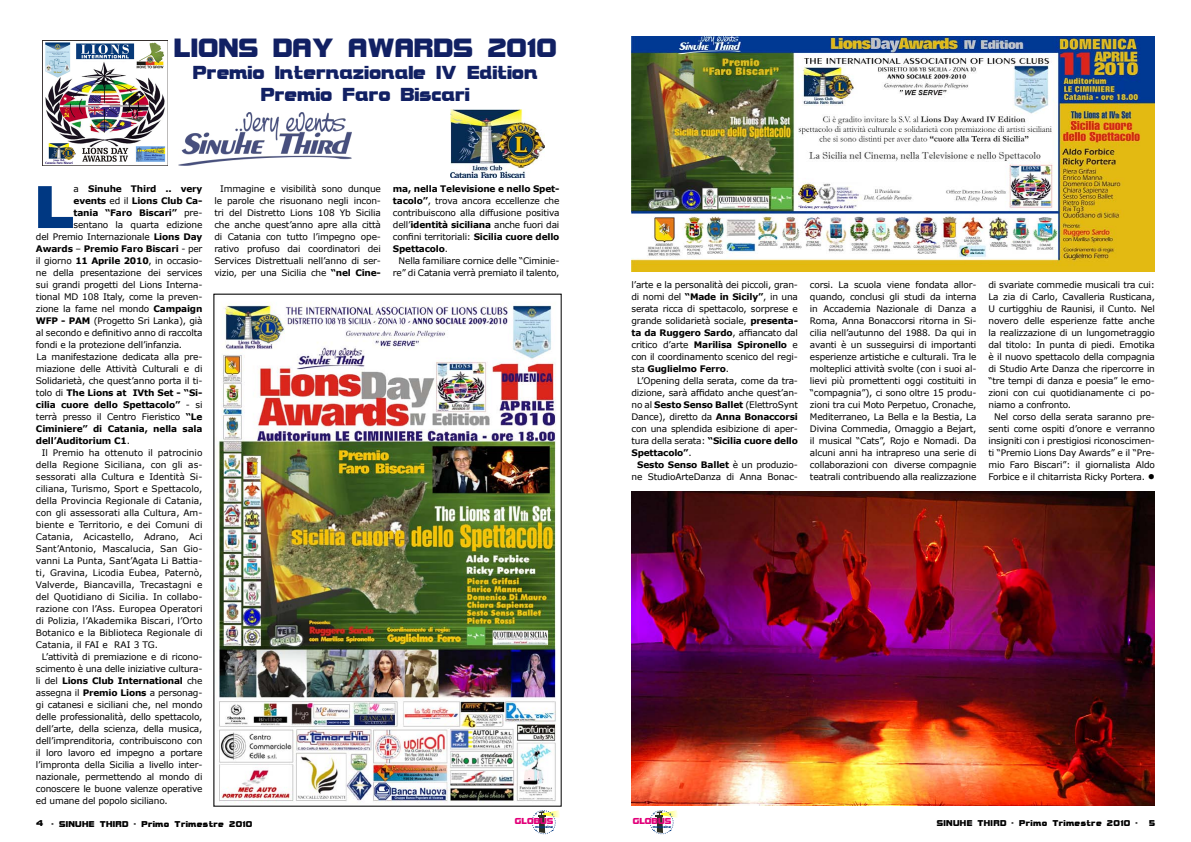
<style>
.page{position:relative;width:1191px;height:842px;background:#fff}
.page>*{position:absolute;margin:0;border:0;box-sizing:border-box;transform-origin:0 0}
.t1{font:700 64px "Bolster";color:#003882}
.t2{font:700 28.1px "Bolster";color:#112063}
.t3{font:700 20px/22px "Bolster";color:#112063;text-align:center}
.t4{font:700 9.2px "Bolster";color:#e2007a}
.t5{font:9px/12px "Verdana";letter-spacing:-.02em;color:#000;text-align:justify}
.t6{font:9px "Verdana";color:#000}
.t7{font:700 9px "Verdana";letter-spacing:-.02em;color:#000}
.t8{font:700 9px "Bolster";letter-spacing:.04em;color:#000}
.t9{font:700 3.6px "Bolster";color:#003882}
.s1{font-weight:400}
.s2{font-weight:700}
.s3{font-size:12px}
</style>
<div class="page">
<div style="left:36px;top:36px;width:135px;height:131px;background:linear-gradient(to right,#fff,#fff)"></div>
<img style="left:42px;top:40px;width:125px;height:125px">
<img style="left:179px;top:113px;width:172px;height:53px">
<img style="left:631px;top:492px;width:524px;height:314px">
<img style="left:451px;top:109px;width:93px;height:69px">
<img style="left:217px;top:302px;width:339px;height:501px">
<img style="left:631px;top:36px;width:524px;height:235px">
<svg style="left:531px;top:810px;width:29px;height:25px"></svg>
<svg style="left:649px;top:810px;width:29px;height:25px"></svg>
<h2 class="t2" style="left:174px;top:30px;width:384px">LIONS DAY AWARDS 2010</h2>
<h3 class="t3" style="left:193px;top:60px;width:346px">Premio Internazionale IV Edition<br>Premio Faro Biscari</h3>
<h1 class="t1" style="left:36px;top:166px;width:40px">L</h1>
<p class="t7" style="left:74px;top:183px;width:130px"><span class="s1">a</span> Sinuhe Third .. very</p>
<p class="t7" style="left:74px;top:195px;width:130px">events <span class="s1">ed il</span> Lions Club Ca-</p>
<p class="t7" style="left:74px;top:207px;width:130px">tania “Faro Biscari” <span class="s1">pre-</span></p>
<p class="t5" style="left:74px;top:219px;width:130px">sentano la quarta edizione</p>
<p class="t5" style="left:36px;top:231px;width:168px">del Premio Internazionale <span class="s2">Lions Day</span></p>
<p class="t7" style="left:36px;top:243px;width:168px">Awards <span class="s1">–</span> Premio Faro Biscari <span class="s1">- per</span></p>
<p class="t5" style="left:36px;top:255px;width:168px">il giorno <span class="s2">11 Aprile 2010</span>, in occasio-</p>
<p class="t5" style="left:36px;top:267px;width:168px">ne della presentazione dei services</p>
<p class="t5" style="left:36px;top:279px;width:168px">sui grandi progetti del Lions Interna-</p>
<p class="t5" style="left:36px;top:291px;width:168px">tional MD 108 Italy, come la preven-</p>
<p class="t5" style="left:36px;top:303px;width:168px">zione la fame nel mondo <span class="s2">Campaign</span></p>
<p class="t5" style="left:36px;top:315px;width:168px"><span class="s2">WFP - PAM</span> (Progetto Sri Lanka), già</p>
<p class="t5" style="left:36px;top:327px;width:168px">al secondo e definitivo anno di raccolta</p>
<p class="t5" style="left:36px;top:339px;width:148px">fondi e la protezione dell’infanzia.</p>
<p class="t5" style="left:37px;top:351px;width:167px">La manifestazione dedicata alla pre-</p>
<p class="t5" style="left:36px;top:363px;width:168px">miazione delle Attività Culturali e di</p>
<p class="t5" style="left:36px;top:375px;width:168px">Solidarietà, che quest’anno porta il ti-</p>
<p class="t7" style="left:36px;top:387px;width:168px"><span class="s1">tolo di</span> The Lions at IVth Set - “Si-</p>
<p class="t7" style="left:36px;top:399px;width:168px">cilia cuore dello Spettacolo” <span class="s1">- si</span></p>
<p class="t5" style="left:36px;top:411px;width:168px">terrà presso il Centro Fieristico <span class="s2">“Le</span></p>
<p class="t7" style="left:36px;top:423px;width:168px">Ciminiere” di Catania, nella sala</p>
<p class="t7" style="left:36px;top:435px;width:95px">dell’Auditorium C1<span class="s1">.</span></p>
<p class="t6" style="left:42px;top:447px;width:162px">Il Premio ha ottenuto il patrocinio</p>
<p class="t6" style="left:36px;top:459px;width:168px">della Regione Siciliana, con gli as-</p>
<p class="t6" style="left:36px;top:471px;width:168px">sessorati alla Cultura e Identità Si-</p>
<p class="t6" style="left:36px;top:483px;width:168px">ciliana, Turismo, Sport e Spettacolo,</p>
<p class="t6" style="left:36px;top:495px;width:168px">della Provincia Regionale di Catania,</p>
<p class="t6" style="left:36px;top:507px;width:168px">con gli assessorati alla Cultura, Am-</p>
<p class="t6" style="left:36px;top:519px;width:168px">biente e Territorio, e dei Comuni di</p>
<p class="t6" style="left:36px;top:531px;width:168px">Catania, Acicastello, Adrano, Aci</p>
<p class="t6" style="left:36px;top:543px;width:168px">Sant’Antonio, Mascalucia, San Gio-</p>
<p class="t6" style="left:36px;top:555px;width:168px">vanni La Punta, Sant’Agata Li Battia-</p>
<p class="t6" style="left:36px;top:567px;width:168px">ti, Gravina, Licodia Eubea, Paternò,</p>
<p class="t6" style="left:36px;top:579px;width:168px">Valverde, Biancavilla, Trecastagni e</p>
<p class="t6" style="left:36px;top:591px;width:168px">del Quotidiano di Sicilia. In collabo-</p>
<p class="t6" style="left:36px;top:603px;width:168px">razione con l’Ass. Europea Operatori</p>
<p class="t6" style="left:36px;top:615px;width:168px">di Polizia, l’Akademika Biscari, l’Orto</p>
<p class="t6" style="left:36px;top:627px;width:168px">Botanico e la Biblioteca Regionale di</p>
<p class="t6" style="left:36px;top:639px;width:124px">Catania, il FAI e RAI 3 TG.</p>
<p class="t5" style="left:42px;top:651px;width:162px">L’attività di premiazione e di ricono-</p>
<p class="t5" style="left:36px;top:663px;width:168px">scimento è una delle iniziative cultura-</p>
<p class="t7" style="left:36px;top:675px;width:168px"><span class="s1">li del</span> Lions Club International <span class="s1">che</span></p>
<p class="t5" style="left:36px;top:687px;width:168px">assegna il <span class="s2">Premio Lions</span> a personag-</p>
<p class="t5" style="left:36px;top:699px;width:168px">gi catanesi e siciliani che, nel mondo</p>
<p class="t5" style="left:36px;top:711px;width:168px">delle professionalità, dello spettacolo,</p>
<p class="t5" style="left:36px;top:723px;width:168px">dell’arte, della scienza, della musica,</p>
<p class="t5" style="left:36px;top:735px;width:168px">dell’imprenditoria, contribuiscono con</p>
<p class="t5" style="left:36px;top:747px;width:168px">il loro lavoro ed impegno a portare</p>
<p class="t5" style="left:36px;top:759px;width:168px">l’impronta della Sicilia a livello inter-</p>
<p class="t5" style="left:36px;top:771px;width:168px">nazionale, permettendo al mondo di</p>
<p class="t5" style="left:36px;top:783px;width:168px">conoscere le buone valenze operative</p>
<p class="t5" style="left:36px;top:795px;width:133px">ed umane del popolo siciliano.</p>
<p class="t5" style="left:214px;top:183px;width:168px;text-indent:6px">Immagine e visibilità sono dunque le parole che risuonano negli incon&shy;tri del Distretto Lions 108 Yb Sicilia che anche quest’anno apre alla città di Catania con tutto l’impegno ope&shy;rativo profuso dai coordinatori dei Services Distrettuali nell’anno di ser&shy;vizio, per una Sicilia che <span class="s2">“nel Cine-</span></p>
<p class="t5" style="left:393px;top:183px;width:168px"><span class="s2">ma, nella Televisione e nello Spet&shy;tacolo”</span>, trova ancora eccellenze che contribuiscono alla diffusione positiva dell’<span class="s2">identità siciliana</span> anche fuori dai confini territoriali: <span class="s2">Sicilia cuore dello Spettacolo</span>.</p>
<p class="t5" style="left:393px;top:255px;width:168px;text-align:right">Nella familiare cornice delle “Ciminie&shy;re” di Catania verrà premiato il talento,</p>
<p class="t5" style="left:631px;top:279px;width:168px">l’arte e la personalità dei piccoli, gran&shy;di nomi del <span class="s2">“Made in Sicily”</span>, in una serata ricca di spettacolo, sorprese e grande solidarietà sociale, <span class="s2">presenta&shy;ta da Ruggero Sardo</span>, affiancato dal critico d’arte <span class="s2">Marilisa Spironello</span> e con il coordinamento scenico del regi&shy;sta <span class="s2">Guglielmo Ferro</span>.</p>
<p class="t5" style="left:631px;top:375px;width:168px;text-indent:6px">L’Opening della serata, come da tra&shy;dizione, sarà affidato anche quest’an&shy;no al <span class="s2">Sesto Senso Ballet</span> (ElettroSynt Dance), diretto da <span class="s2">Anna Bonaccorsi </span>con una splendida esibizione di aper&shy;tura della serata: <span class="s2">“Sicilia cuore dello Spettacolo”</span>.</p>
<p class="t5" style="left:631px;top:459px;width:168px;text-align:right"><span class="s2">Sesto Senso Ballet</span> è un produzio&shy;ne StudioArteDanza di Anna Bonac-</p>
<p class="t4" style="left:515px;top:815px;width:40px">GLOBUS</p>
<p class="t4" style="left:633px;top:815px;width:40px">GLOBUS</p>
<p class="t9" style="left:653px;top:824px;width:20px">magazine</p>
<p class="t8" style="left:36px;top:818px;width:218px">4 - SINUHE THIRD - Primo Trimestre 2010</p>
<p class="t9" style="left:535px;top:824px;width:20px">magazine</p>
<p class="t5" style="left:810px;top:279px;width:168px">corsi. La scuola viene fondata allor&shy;quando, conclusi gli studi da interna in Accademia Nazionale di Danza a Roma, Anna Bonaccorsi ritorna in Si&shy;cilia nell’autunno del 1988. Da qui in avanti è un susseguirsi di importanti esperienze artistiche e culturali. Tra le molteplici attività svolte (con i suoi al&shy;lievi più promettenti oggi costituiti in “compagnia”), ci sono oltre 15 produ&shy;zioni tra cui Moto Perpetuo, Cronache, Mediterraneo, La Bella e la Bestia, La Divina Commedia, Omaggio a Bejart, il musical “Cats”, Rojo e Nomadi. Da alcuni anni ha intrapreso una serie di collaborazioni con diverse compagnie teatrali contribuendo alla realizzazione</p>
<p class="t5" style="left:988px;top:279px;width:168px">di svariate commedie musicali tra cui:<br>La zia di Carlo, Cavalleria Rusticana, U curtigghiu de Raunisi, il Cunto. Nel novero delle esperienze fatte anche la realizzazione di un lungometraggio dal titolo: In punta di piedi. Emotika è il nuovo spettacolo della compagnia di Studio Arte Danza che ripercorre in “tre tempi di danza e poesia” le emo&shy;zioni con cui quotidianamente ci po&shy;niamo a confronto.</p>
<p class="t5" style="left:988px;top:411px;width:168px;text-indent:6px">Nel corso della serata saranno pre&shy;senti come ospiti d’onore e verranno insigniti con i prestigiosi riconoscimen&shy;ti “Premio Lions Day Awards” e il “Pre&shy;mio Faro Biscari”: il giornalista Aldo Forbice e il chitarrista Ricky Portera. <span class="s3">●</span></p>
<p class="t8" style="left:936px;top:817px;width:202px">SINUHE THIRD - Primo Trimestre 2010 -</p>
<p class="t8" style="left:1149px;top:817px;width:7px">5</p>
</div>
